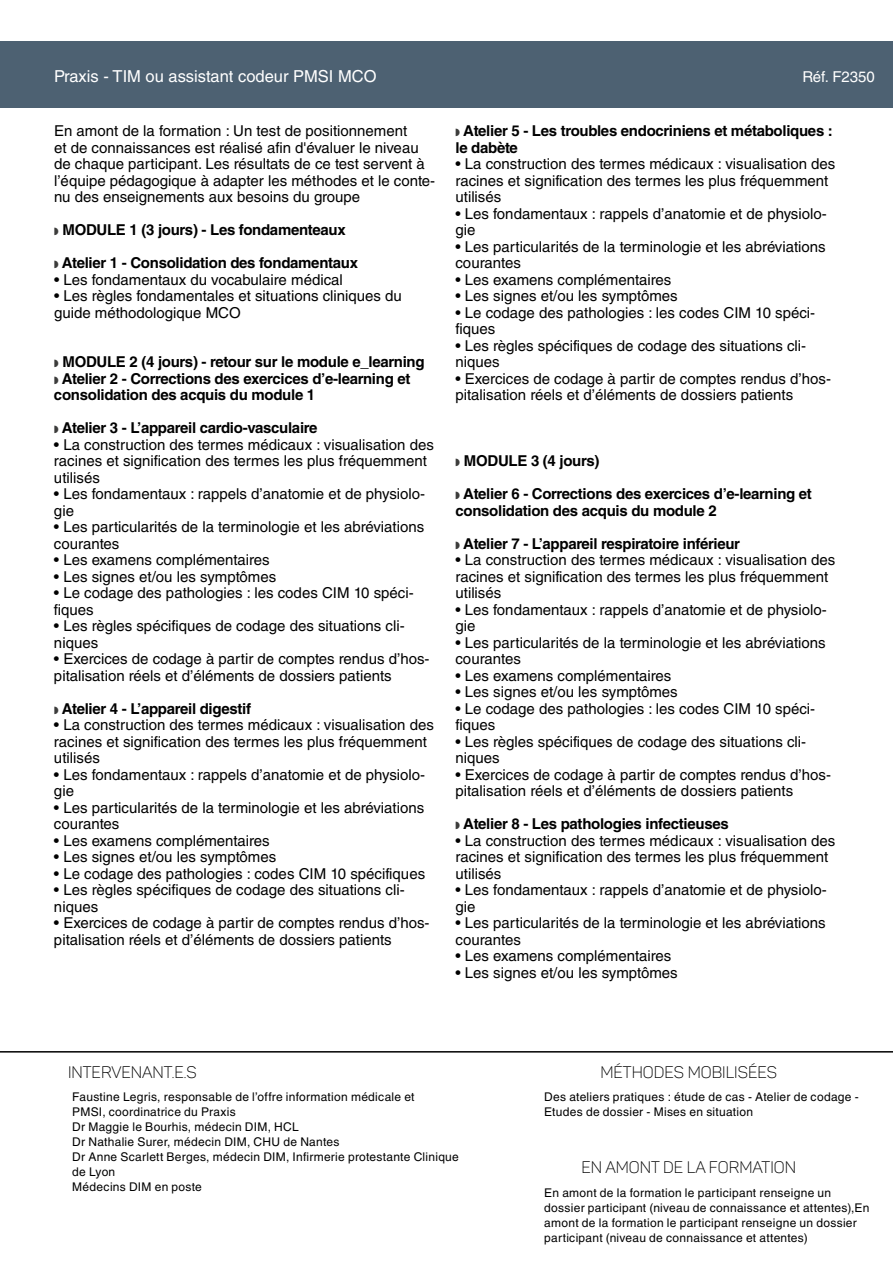
<style>
.page{position:relative;width:893px;height:1263px;background:#fff}
.page>*{position:absolute;margin:0;border:0;box-sizing:border-box;transform-origin:0 0}
.t1{font:16.5px "Panton Light Caps";color:#000}
.t2{font:16.5px "Helvetica LT Std";color:#fff}
.t3{font:15px/16.5px "Helvetica LT Std";color:#000}
.t4{font:700 15px/16.5px "Helvetica LT Std";letter-spacing:-.02em;color:#000}
.t5{font:15px "Helvetica LT Std";color:#fff}
.t6{font:12px/15px "Helvetica LT Std";letter-spacing:.025em;color:#000}
.s1{color:#3c3c3b}
</style>
<div class="page">
<hr style="left:0;top:1051px;width:893px;height:1px;background:#000">
<div style="left:0;top:41px;width:893px;height:66px;background:#4d6172"></div>
<p class="t2" style="left:54px;top:67px;width:324px">Praxis - TIM ou assistant codeur PMSI MCO</p>
<p class="t3" style="left:54px;top:123px;width:383px">En amont de la formation : Un test de positionnement<br>et de connaissances est réalisé afin d'évaluer le niveau de chaque participant. Les résultats de ce test servent à l’équipe pédagogique à adapter les méthodes et le conte&shy;nu des enseignements aux besoins du groupe</p>
<p class="t4" style="left:54px;top:221px;width:293px"><span class="s1">◗</span> MODULE 1 (3 jours) - Les fondamenteaux</p>
<p class="t4" style="left:54px;top:254px;width:306px"><span class="s1">◗</span> Atelier 1 - Consolidation des fondamentaux</p>
<p class="t3" style="left:54px;top:271px;width:290px">• Les fondamentaux du vocabulaire médical</p>
<p class="t3" style="left:54px;top:288px;width:349px">• Les règles fondamentales et situations cliniques du guide méthodologique MCO</p>
<p class="t4" style="left:54px;top:353px;width:372px"><span class="s1">◗</span> MODULE 2 (4 jours) - retour sur le module e_learning <span class="s1">◗</span> Atelier 2 - Corrections des exercices d’e-learning et consolidation des acquis du module 1</p>
<p class="t4" style="left:54px;top:419px;width:265px"><span class="s1">◗</span> Atelier 3 - L’appareil cardio-vasculaire</p>
<p class="t3" style="left:54px;top:436px;width:381px">• La construction des termes médicaux : visualisation des racines et signification des termes les plus fréquemment utilisés</p>
<p class="t3" style="left:54px;top:486px;width:373px">• Les fondamentaux : rappels d’anatomie et de physiolo&shy;gie</p>
<p class="t3" style="left:54px;top:519px;width:372px">• Les particularités de la terminologie et les abréviations courantes</p>
<p class="t3" style="left:54px;top:552px;width:217px">• Les examens complémentaires</p>
<p class="t3" style="left:54px;top:568px;width:224px">• Les signes et/ou les symptômes</p>
<p class="t3" style="left:54px;top:585px;width:361px">• Le codage des pathologies : les codes CIM 10 spéci&shy;fiques</p>
<p class="t3" style="left:54px;top:618px;width:352px">• Les règles spécifiques de codage des situations cli&shy;niques</p>
<p class="t3" style="left:54px;top:651px;width:377px">• Exercices de codage à partir de comptes rendus d’hos&shy;pitalisation réels et d’éléments de dossiers patients</p>
<p class="t4" style="left:54px;top:700px;width:199px"><span class="s1">◗</span> Atelier 4 - L’appareil digestif</p>
<p class="t3" style="left:54px;top:717px;width:381px">• La construction des termes médicaux : visualisation des racines et signification des termes les plus fréquemment utilisés</p>
<p class="t3" style="left:54px;top:766px;width:373px">• Les fondamentaux : rappels d’anatomie et de physiolo&shy;gie</p>
<p class="t3" style="left:54px;top:799px;width:372px">• Les particularités de la terminologie et les abréviations courantes</p>
<p class="t3" style="left:54px;top:832px;width:217px">• Les examens complémentaires</p>
<p class="t3" style="left:54px;top:849px;width:224px">• Les signes et/ou les symptômes</p>
<p class="t3" style="left:54px;top:865px;width:373px">• Le codage des pathologies : codes CIM 10 spécifiques</p>
<p class="t3" style="left:54px;top:882px;width:352px">• Les règles spécifiques de codage des situations cli&shy;niques</p>
<p class="t3" style="left:54px;top:915px;width:377px">• Exercices de codage à partir de comptes rendus d’hos&shy;pitalisation réels et d’éléments de dossiers patients</p>
<p class="t5" style="left:802px;top:68px;width:74px">Réf. F2350</p>
<p class="t4" style="left:455px;top:122px;width:379px"><span class="s1">◗</span> Atelier 5 - Les troubles endocriniens et métaboliques : le dabète</p>
<p class="t3" style="left:455px;top:156px;width:381px">• La construction des termes médicaux : visualisation des racines et signification des termes les plus fréquemment utilisés</p>
<p class="t3" style="left:455px;top:205px;width:373px">• Les fondamentaux : rappels d’anatomie et de physiolo&shy;gie</p>
<p class="t3" style="left:455px;top:238px;width:372px">• Les particularités de la terminologie et les abréviations courantes</p>
<p class="t3" style="left:455px;top:271px;width:217px">• Les examens complémentaires</p>
<p class="t3" style="left:455px;top:288px;width:224px">• Les signes et/ou les symptômes</p>
<p class="t3" style="left:455px;top:304px;width:361px">• Le codage des pathologies : les codes CIM 10 spéci&shy;fiques</p>
<p class="t3" style="left:455px;top:337px;width:352px">• Les règles spécifiques de codage des situations cli&shy;niques</p>
<p class="t3" style="left:455px;top:370px;width:377px">• Exercices de codage à partir de comptes rendus d’hos&shy;pitalisation réels et d’éléments de dossiers patients</p>
<p class="t4" style="left:455px;top:452px;width:145px"><span class="s1">◗</span> MODULE 3 (4 jours)</p>
<p class="t4" style="left:455px;top:485px;width:358px"><span class="s1">◗</span> Atelier 6 - Corrections des exercices d’e-learning et consolidation des acquis du module 2</p>
<p class="t4" style="left:455px;top:535px;width:286px"><span class="s1">◗</span> Atelier 7 - L’appareil respiratoire inférieur</p>
<p class="t3" style="left:455px;top:552px;width:381px">• La construction des termes médicaux : visualisation des racines et signification des termes les plus fréquemment utilisés</p>
<p class="t3" style="left:455px;top:601px;width:373px">• Les fondamentaux : rappels d’anatomie et de physiolo&shy;gie</p>
<p class="t3" style="left:455px;top:634px;width:372px">• Les particularités de la terminologie et les abréviations courantes</p>
<p class="t3" style="left:455px;top:667px;width:217px">• Les examens complémentaires</p>
<p class="t3" style="left:455px;top:684px;width:224px">• Les signes et/ou les symptômes</p>
<p class="t3" style="left:455px;top:700px;width:361px">• Le codage des pathologies : les codes CIM 10 spéci&shy;fiques</p>
<p class="t3" style="left:455px;top:733px;width:352px">• Les règles spécifiques de codage des situations cli&shy;niques</p>
<p class="t3" style="left:455px;top:766px;width:377px">• Exercices de codage à partir de comptes rendus d’hos&shy;pitalisation réels et d’éléments de dossiers patients</p>
<p class="t4" style="left:455px;top:815px;width:275px"><span class="s1">◗</span> Atelier 8 - Les pathologies infectieuses</p>
<p class="t3" style="left:455px;top:832px;width:381px">• La construction des termes médicaux : visualisation des racines et signification des termes les plus fréquemment utilisés</p>
<p class="t3" style="left:455px;top:882px;width:373px">• Les fondamentaux : rappels d’anatomie et de physiolo&shy;gie</p>
<p class="t3" style="left:455px;top:915px;width:372px">• Les particularités de la terminologie et les abréviations courantes</p>
<p class="t3" style="left:455px;top:948px;width:217px">• Les examens complémentaires</p>
<p class="t3" style="left:455px;top:964px;width:224px">• Les signes et/ou les symptômes</p>
<p class="t1" style="left:68px;top:1062px;width:130px">INTERVENANT.E.S</p>
<p class="t1" style="left:600px;top:1062px;width:178px">MÉTHODES MOBILISÉES</p>
<p class="t6" style="left:72px;top:1089px;width:388px">Faustine Legris, responsable de l’offre information médicale et<br>PMSI, coordinatrice du Praxis<br>Dr Maggie le Bourhis, médecin DIM, HCL<br>Dr Nathalie Surer, médecin DIM, CHU de Nantes<br>Dr Anne Scarlett Berges, médecin DIM, Infirmerie protestante Clinique de Lyon<br>Médecins DIM en poste</p>
<p class="t6" style="left:544px;top:1089px;width:316px">Des ateliers pratiques : étude de cas - Atelier de codage -<br>Etudes de dossier - Mises en situation</p>
<p class="t1" style="left:581px;top:1157px;width:216px">EN AMONT DE LA FORMATION</p>
<p class="t6" style="left:544px;top:1185px;width:327px">En amont de la formation le participant renseigne un dossier participant (niveau de connaissance et attentes),En amont de la formation le participant renseigne un dossier participant (niveau de connaissance et attentes)</p>
</div>
